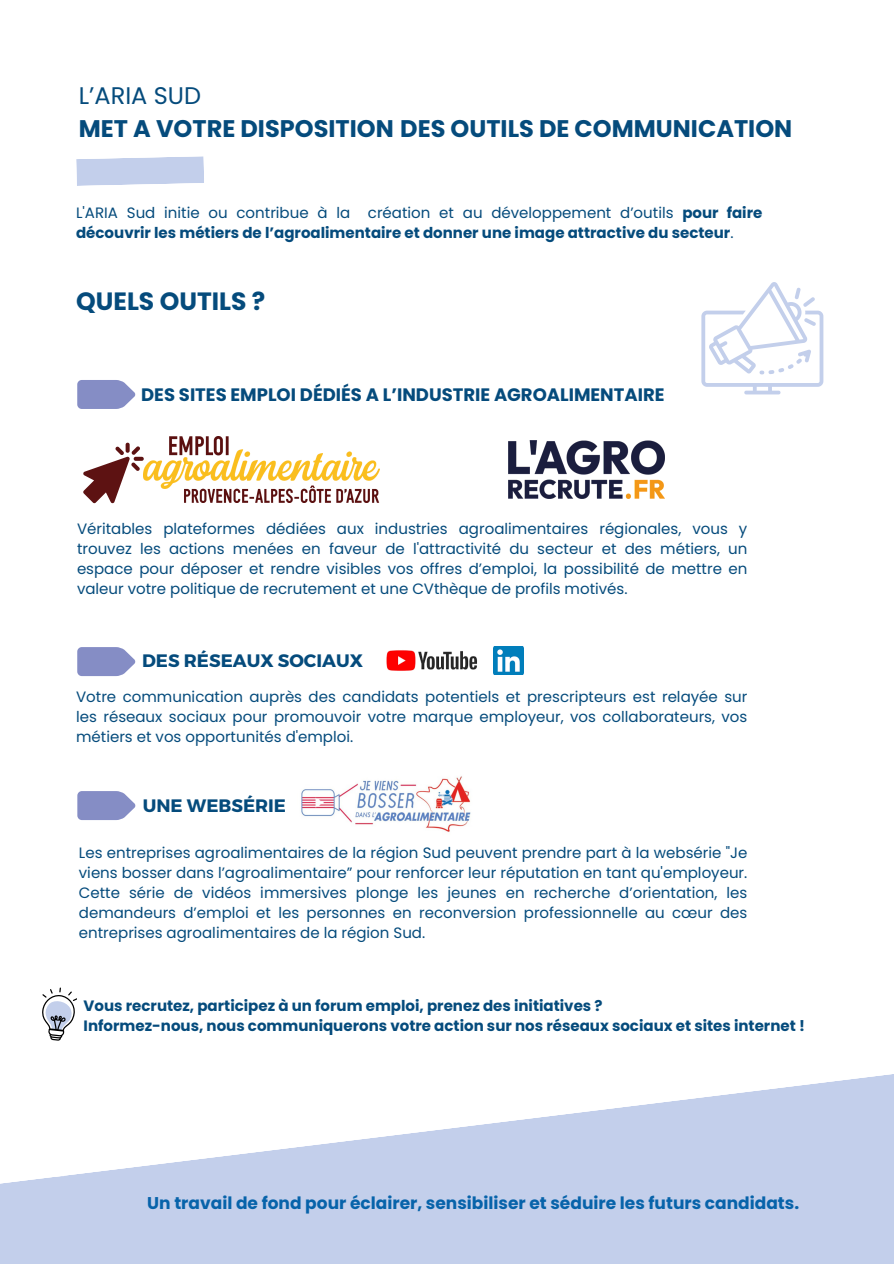
<style>
.page{position:relative;width:894px;height:1264px;background:#fff}
.page>*{position:absolute;margin:0;border:0;box-sizing:border-box;transform-origin:0 0}
.t1{font:700 25.05px "Poppins";color:#054b7c}
.t2{font:700 24px/33px "Poppins";color:#054b7c}
.t3{font:700 18px "Poppins";color:#054b7c}
.t4{font:700 18px "Montserrat";color:#054b7c}
.t5{font:700 16.95px "Poppins";color:#0763aa}
.t6{font:15px/20px "Poppins";color:#054b7c;text-align:justify}
.t7{font:700 15px/20px "Poppins";color:#054b7c}
.s1{font-weight:400}
</style>
<div class="page">
<svg style="left:76px;top:156px;width:128px;height:30px;background:#cad5ed"></svg>
<img style="left:386px;top:650px;width:91px;height:21px">
<img style="left:493px;top:646px;width:30px;height:28px">
<svg style="left:0;top:1074px;width:893px;height:189px;fill:#c3cfeb"></svg>
<svg style="left:41px;top:1074px;width:24px;height:103px"></svg>
<svg style="left:701px;top:282px;width:122px;height:112px"></svg>
<svg style="left:42px;top:987px;width:35px;height:53px"></svg>
<img style="left:144px;top:436px;width:235px;height:66px">
<svg style="left:83px;top:442px;width:61px;height:61px"></svg>
<img style="left:301px;top:776px;width:170px;height:56px">
<svg style="left:77px;top:647px;width:58px;height:29px;background:#939acb"></svg>
<svg style="left:77px;top:791px;width:59px;height:29px;background:#959ccc"></svg>
<svg style="left:77px;top:380px;width:58px;height:29px;background:#939acb"></svg>
<img style="left:508px;top:440px;width:156px;height:58px">
<h3 class="t2" style="left:79px;top:79px;width:714px"><span class="s1">L’ARIA SUD<br></span>MET A VOTRE DISPOSITION DES OUTILS DE COMMUNICATION</h3>
<p class="t7" style="left:76px;top:202px;width:687px"><span class="s1">L'ARIA Sud initie ou contribue à la création et au développement d’outils</span> pour faire découvrir les métiers de l’agroalimentaire et donner une image attractive du secteur<span class="s1">.</span></p>
<p class="t1" style="left:76px;top:284px;width:191px">QUELS OUTILS ?</p>
<p class="t3" style="left:141px;top:382px;width:524px">DES SITES EMPLOI DÉDIÉS A L’INDUSTRIE AGROALIMENTAIRE</p>
<h3 class="t6" style="left:77px;top:518px;width:671px">Véritables plateformes dédiées aux industries agroalimentaires régionales, vous y trouvez les actions menées en faveur de l'attractivité du secteur et des métiers, un espace pour déposer et rendre visibles vos offres d’emploi, la possibilité de mettre en valeur votre politique de recrutement et une CVthèque de profils motivés.</h3>
<p class="t4" style="left:142px;top:648px;width:222px">DES RÉSEAUX SOCIAUX</p>
<p class="t6" style="left:76px;top:686px;width:672px">Votre communication auprès des candidats potentiels et prescripteurs est relayée sur les réseaux sociaux pour promouvoir votre marque employeur, vos collaborateurs, vos métiers et vos opportunités d'emploi.</p>
<p class="t4" style="left:143px;top:793px;width:145px">UNE WEBSÉRIE</p>
<p class="t6" style="left:79px;top:842px;width:669px">Les entreprises agroalimentaires de la région Sud peuvent prendre part à la websérie "Je viens bosser dans l’agroalimentaire” pour renforcer leur réputation en tant qu'employeur.<br>Cette série de vidéos immersives plonge les jeunes en recherche d’orientation, les demandeurs d’emploi et les personnes en reconversion professionnelle au cœur des entreprises agroalimentaires de la région Sud.</p>
<p class="t7" style="left:84px;top:995px;width:722px">Vous recrutez, participez à un forum emploi, prenez des initiatives ?<br>Informez-nous, nous communiquerons votre action sur nos réseaux sociaux et sites internet !</p>
<p class="t5" style="left:147px;top:1191px;width:653px">Un travail de fond pour éclairer, sensibiliser et séduire les futurs candidats.</p>
</div>
